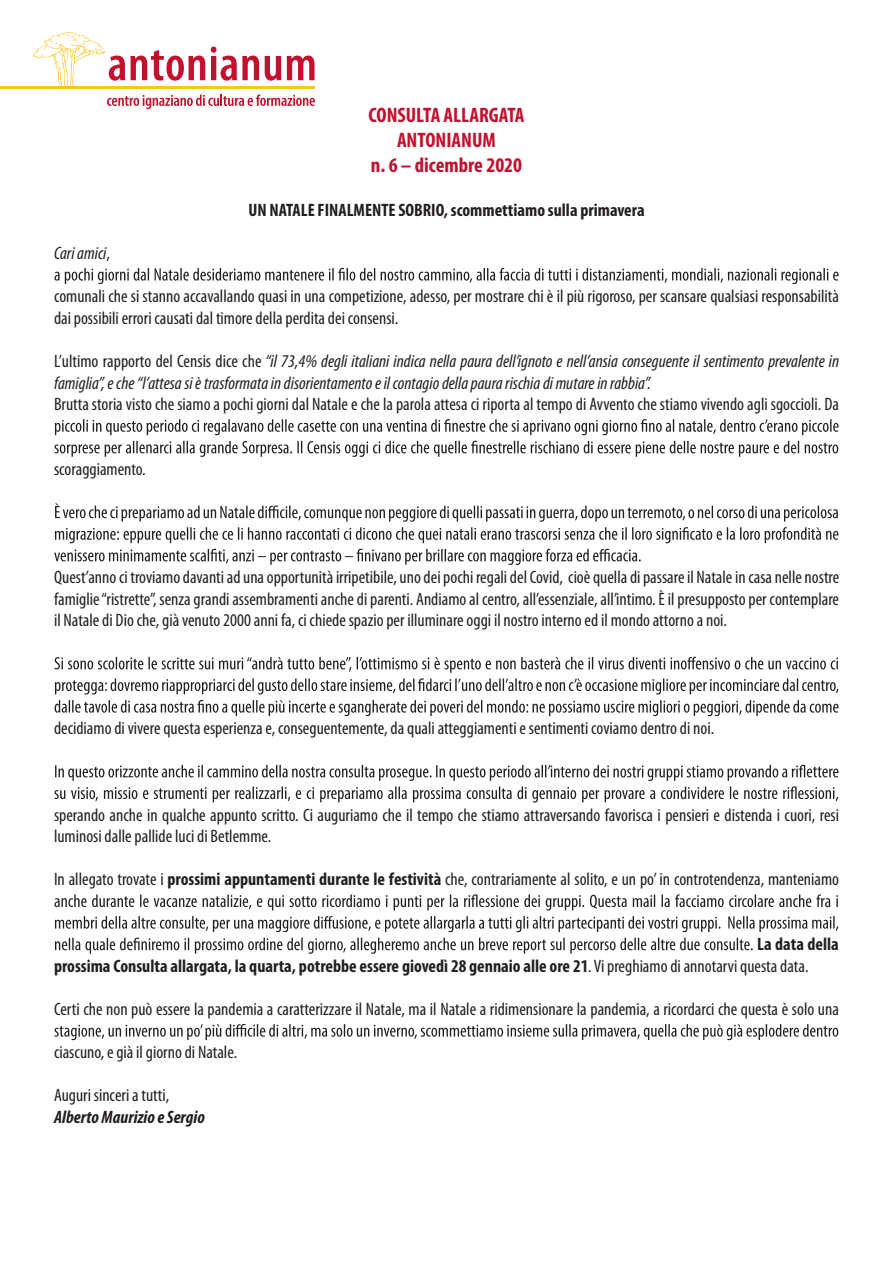
<style>
.page{position:relative;width:893px;height:1263px;background:#fff}
.page>*{position:absolute;margin:0;border:0;box-sizing:border-box;transform-origin:0 0}
.t1{font:700 condensed 21px/25.2px "Myriad Pro";color:#c3102f;text-align:center}
.t2{font:condensed 18px/21.6px "Myriad Pro";color:#231f20}
.t3{font:italic condensed 18px/21.6px "Myriad Pro";color:#231f20}
.t4{font:700 condensed 18px/21.6px "Myriad Pro";color:#231f20}
.t5{font:italic 700 condensed 18px "Myriad Pro";color:#231f20}
.s1{font-style:normal}
.s2{font-weight:700}
.s3{font-weight:400}
</style>
<div class="page">
<hr style="left:0;top:86px;width:315px;height:3px;background:#fec422">
<svg style="left:33px;top:32px;width:172px;height:54px"></svg>
<svg style="left:211px;top:47px;width:48px;height:34px"></svg>
<svg style="left:265px;top:56px;width:16px;height:25px"></svg>
<svg style="left:287px;top:56px;width:27px;height:24px"></svg>
<svg style="left:107px;top:94px;width:208px;height:15px"></svg>
<svg style="left:54px;top:268px;width:785px;height:16px"></svg>
<svg style="left:55px;top:419px;width:784px;height:16px"></svg>
<svg style="left:54px;top:441px;width:784px;height:16px"></svg>
<svg style="left:55px;top:503px;width:783px;height:40px"></svg>
<svg style="left:54px;top:549px;width:587px;height:16px"></svg>
<svg style="left:55px;top:657px;width:783px;height:37px"></svg>
<svg style="left:55px;top:700px;width:783px;height:16px"></svg>
<svg style="left:54px;top:765px;width:784px;height:37px"></svg>
<svg style="left:54px;top:894px;width:784px;height:16px"></svg>
<svg style="left:55px;top:916px;width:783px;height:38px"></svg>
<svg style="left:54px;top:1024px;width:784px;height:16px"></svg>
<p class="t1" style="left:368px;top:102px;width:158px">CONSULTA ALLARGATA<br>ANTONIANUM<br>n. 6 – dicembre 2020</p>
<p class="t4" style="left:248px;top:198px;width:398px">UN NATALE FINALMENTE SOBRIO, scommettiamo sulla primavera</p>
<p class="t3" style="left:54px;top:242px;width:57px">Cari amici<span class="s1">,</span></p>
<p class="t2" style="left:54px;top:285px;width:786px">comunali che si stanno accavallando quasi in una competizione, adesso, per mostrare chi è il più rigoroso, per scansare qualsiasi responsabilità dai possibili errori causati dal timore della perdita dei consensi.</p>
<p class="t3" style="left:54px;top:350px;width:787px"><span class="s1">L’ultimo rapporto del Censis dice che</span> “il 73,4% degli italiani indica nella paura dell’ignoto e nell’ansia conseguente il sentimento prevalente in famiglia”, e che “l’attesa si è trasformata in disorientamento e il contagio della paura rischia di mutare in rabbia”.</p>
<p class="t2" style="left:54px;top:393px;width:786px">Brutta storia visto che siamo a pochi giorni dal Natale e che la parola attesa ci riporta al tempo di Avvento che stiamo vivendo agli sgoccioli. Da</p>
<p class="t2" style="left:54px;top:458px;width:93px">scoraggiamento.</p>
<p class="t2" style="left:54px;top:566px;width:787px;text-align:justify">Quest’annoci troviamodavantiadunaopportunitàirripetibile,unodeipochi regalidelCovid, cioèquelladipassareil Natalein casa nelle nostre famiglie“ristrette”, senza grandi assembramenti anche di parenti. Andiamo al centro, all’essenziale, all’intimo. È il presupposto per contemplare il Natale di Dio che, già venuto 2000 anni fa, ci chiede spazio per illuminare oggi il nostro interno ed il mondo attorno a noi.</p>
<p class="t2" style="left:54px;top:717px;width:662px">decidiamo di vivere questa esperienza e, conseguentemente, da quali atteggiamenti e sentimenti coviamo dentro di noi.</p>
<p class="t2" style="left:54px;top:803px;width:786px">sperando anche in qualche appunto scritto. Ci auguriamo che il tempo che stiamo attraversando favorisca i pensieri e distenda i cuori, resi luminosi dalle pallide luci di Betlemme.</p>
<p class="t2" style="left:54px;top:868px;width:787px">In allegato trovate i <span class="s2">prossimi appuntamenti durante le festività</span> che, contrariamente al solito, e un po’ in controtendenza, manteniamo</p>
<p class="t4" style="left:54px;top:933px;width:786px;text-indent:703px">La data della prossima Consulta allargata, la quarta, potrebbe essere giovedì 28 gennaio alle ore 21<span class="s3">. Vi preghiamo di annotarvi questa data.</span></p>
<p class="t2" style="left:54px;top:998px;width:786px">Certi che non può essere la pandemia a caratterizzare il Natale, ma il Natale a ridimensionare la pandemia, a ricordarci che questa è solo una</p>
<p class="t2" style="left:54px;top:1041px;width:185px">ciascuno, e già il giorno di Natale.</p>
<p class="t2" style="left:54px;top:1084px;width:117px">Auguri sinceri a tutti,</p>
<p class="t5" style="left:54px;top:1106px;width:152px">Alberto Maurizio e Sergio</p>
</div>
